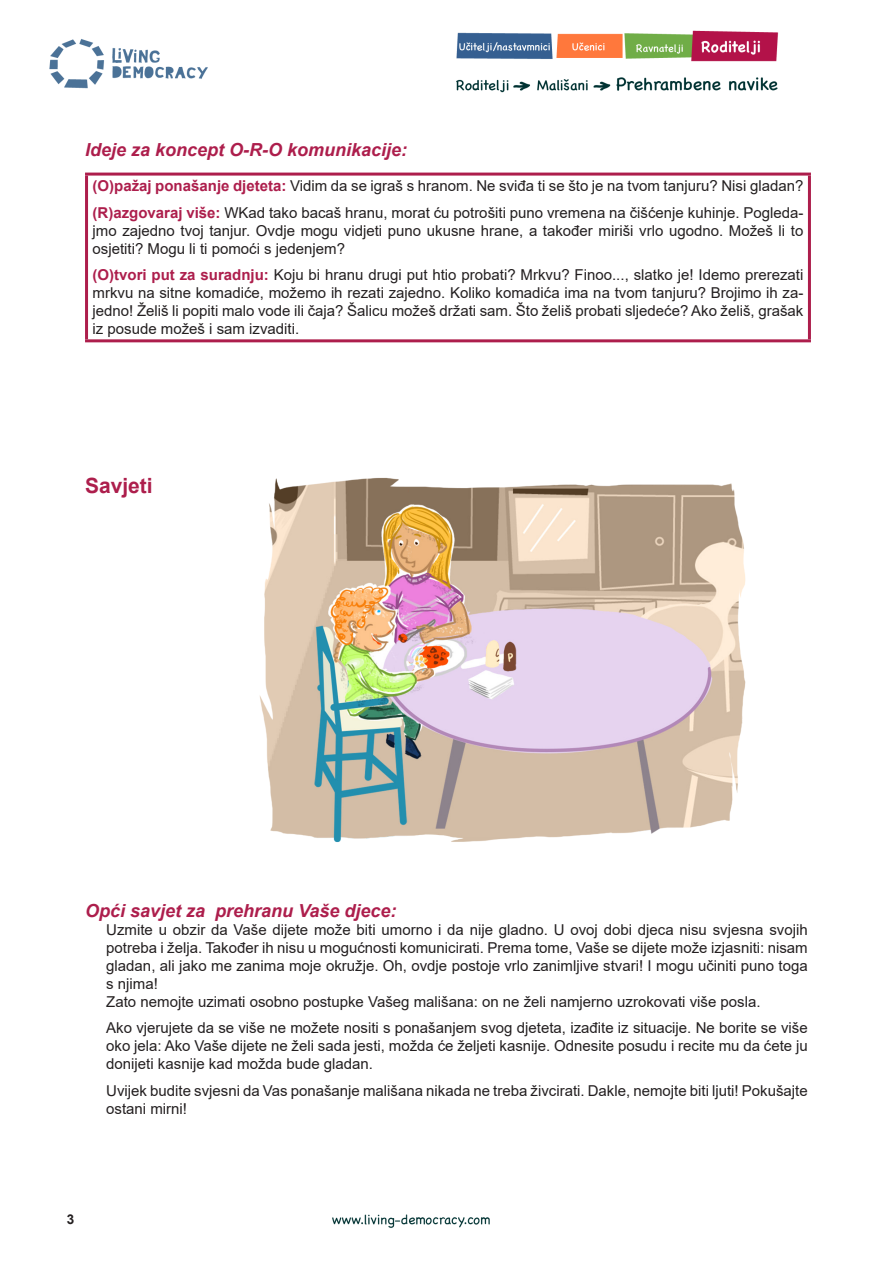
<style>
.page{position:relative;width:893px;height:1263px;background:#fff}
.page>*{position:absolute;margin:0;border:0;box-sizing:border-box;transform-origin:0 0}
.t1{font:700 21px "Arial";color:#ad1e4c}
.t2{font:italic 700 18px "Arial";color:#ad1e4c}
.t3{font:15px/18px "Arial";color:#231f20;text-align:justify}
.t4{font:700 13.5px "Arial";color:#231f20}
.s1{font-weight:700;color:#ad1e4c}
</style>
<div class="page">
<img style="left:49px;top:30px;width:762px;height:1198px">
<img style="left:253px;top:477px;width:497px;height:369px">
<div style="left:87px;top:174px;width:722px;height:167px;background:#fff"></div>
<hr style="left:85px;top:173px;width:726px;height:3px;background:#ad1e4c">
<hr style="left:85px;top:176px;width:3px;height:163px;background:#ad1e4c">
<hr style="left:808px;top:176px;width:3px;height:163px;background:#ad1e4c">
<hr style="left:85px;top:339px;width:726px;height:3px;background:#ad1e4c">
<p class="t2" style="left:85px;top:137px;width:324px">Ideje za koncept O-R-O komunikacije:</p>
<p class="t3" style="left:93px;top:177px;width:712px"><span class="s1">(O)pažaj ponašanje djeteta:</span> Vidim da se igraš s hranom. Ne sviđa ti se što je na tvom tanjuru? Nisi gladan?</p>
<p class="t3" style="left:93px;top:203px;width:712px"><span class="s1">(R)azgovaraj više:</span> WKad tako bacaš hranu, morat ću potrošiti puno vremena na čišćenje kuhinje. Pogleda&shy;jmo zajedno tvoj tanjur. Ovdje mogu vidjeti puno ukusne hrane, a također miriši vrlo ugodno. Možeš li to osjetiti? Mogu li ti pomoći s jedenjem?</p>
<p class="t3" style="left:93px;top:266px;width:712px"><span class="s1">(O)tvori put za suradnju:</span> Koju bi hranu drugi put htio probati? Mrkvu? Finoo..., slatko je! Idemo prerezati mrkvu na sitne komadiće, možemo ih rezati zajedno. Koliko komadića ima na tvom tanjuru? Brojimo ih za&shy;jedno! Želiš li popiti malo vode ili čaja? Šalicu možeš držati sam. Što želiš probati sljedeće? Ako želiš, grašak iz posude možeš i sam izvaditi.</p>
<p class="t1" style="left:85px;top:470px;width:69px">Savjeti</p>
<p class="t2" style="left:85px;top:898px;width:313px">Opći savjet za prehranu Vaše djece:</p>
<p class="t3" style="left:106px;top:920px;width:703px">Uzmite u obzir da Vaše dijete može biti umorno i da nije gladno. U ovoj dobi djeca nisu svjesna svojih potreba i želja. Također ih nisu u mogućnosti komunicirati. Prema tome, Vaše se dijete može izjasniti: nisam gladan, ali jako me zanima moje okružje. Oh, ovdje postoje vrlo zanimljive stvari! I mogu učiniti puno toga s njima!</p>
<p class="t3" style="left:106px;top:992px;width:656px">Zato nemojte uzimati osobno postupke Vašeg mališana: on ne želi namjerno uzrokovati više posla.</p>
<p class="t3" style="left:106px;top:1019px;width:703px">Ako vjerujete da se više ne možete nositi s ponašanjem svog djeteta, izađite iz situacije. Ne borite se više oko jela: Ako Vaše dijete ne želi sada jesti, možda će željeti kasnije. Odnesite posudu i recite mu da ćete ju donijeti kasnije kad možda bude gladan.</p>
<p class="t3" style="left:106px;top:1081px;width:703px">Uvijek budite svjesni da Vas ponašanje mališana nikada ne treba živcirati. Dakle, nemojte biti ljuti! Pokušajte ostani mirni!</p>
<p class="t4" style="left:67px;top:1210px;width:9px">3</p>
</div>
